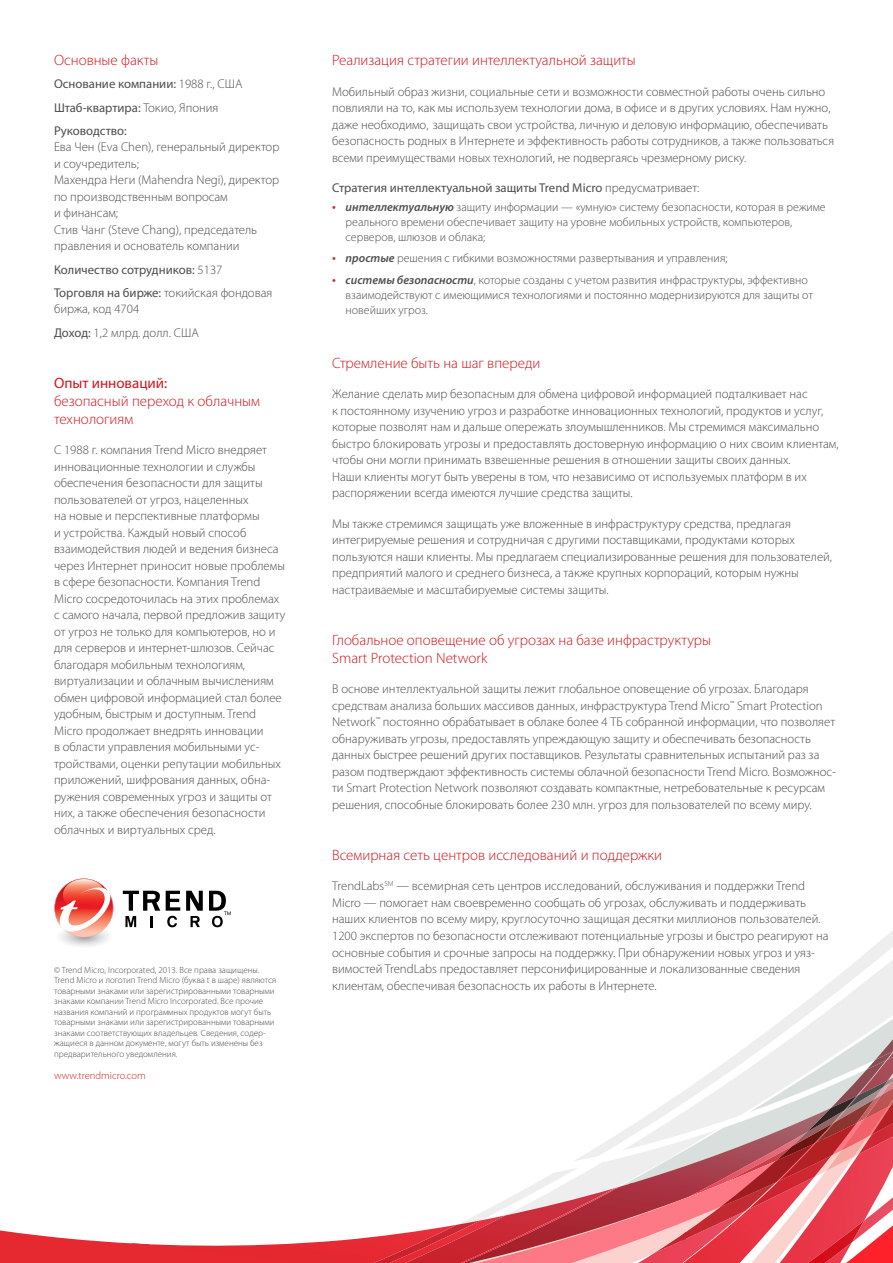
<style>
.page{position:relative;width:893px;height:1263px;background:#fff}
.page>*{position:absolute;margin:0;border:0;box-sizing:border-box;transform-origin:0 0}
.Section_header__red{font:300 15px/18px "Myriad Pro";color:#ce171e}
.Body_paragraph{font:300 12.75px/16.5px "Myriad Pro";color:#4d4d4f}
.Body_paragraph-2{font:12.75px "Myriad Pro";color:#4d4d4f}
.t1{font:300 12px/15px "Myriad Pro";color:#4d4d4f}
.t2{font:300 10.5px "Myriad Pro";color:#d2232a}
.t3{font:300 9px/10.5px "Myriad Pro";color:#4d4d4f}
.s1{font-weight:300}
.s2{font-weight:400}
.s3{font-weight:400;font-size:13.5px;color:#d2232a}
.s4{font-weight:600;font-style:italic}
</style>
<div class="page">
<svg style="left:0;top:1230px;width:31px;height:33px"></svg>
<svg style="left:31px;top:890px;width:256px;height:373px"></svg>
<svg style="left:847px;top:930px;width:46px;height:39px"></svg>
<svg style="left:287px;top:969px;width:606px;height:294px"></svg>
<svg style="left:123px;top:890px;width:37px;height:37px"></svg>
<svg style="left:186px;top:891px;width:17px;height:36px"></svg>
<svg style="left:166px;top:891px;width:14px;height:36px"></svg>
<svg style="left:209px;top:891px;width:22px;height:36px"></svg>
<svg style="left:54px;top:878px;width:60px;height:70px"></svg>
<p class="Section_header__red" style="left:54px;top:51px;width:106px">Основные факты</p>
<p class="Body_paragraph-2" style="left:54px;top:76px;width:190px">Основание компании: <span class="s1">1988 г., США</span></p>
<p class="Body_paragraph-2" style="left:54px;top:100px;width:166px">Штаб-квартира: <span class="s1">Токио, Япония</span></p>
<p class="Body_paragraph" style="left:54px;top:123px;width:227px"><span class="s2">Руководство:<br></span>Ева Чен (Eva Chen), генеральный директор и соучредитель;<br>Махендра Неги (Mahendra Negi), директор по производственным вопросам<br>и финансам;<br>Стив Чанг (Steve Chang), председатель правления и основатель компании</p>
<p class="Body_paragraph-2" style="left:54px;top:262px;width:170px">Количество сотрудников: <span class="s1">5137</span></p>
<p class="Body_paragraph" style="left:54px;top:285px;width:220px"><span class="s2">Торговля на бирже:</span> токийская фондовая биржа, код 4704</p>
<p class="Body_paragraph" style="left:54px;top:324px;width:146px"><span class="s2">Доход:</span> 1,2 млрд. долл. США</p>
<p class="Section_header__red" style="left:54px;top:374px;width:207px"><span class="s2">Опыт инноваций:<br></span>безопасный переход к облачным технологиям</p>
<p class="Body_paragraph" style="left:54px;top:442px;width:233px">С 1988 г. компания Trend Micro внедряет инновационные технологии и службы обеспечения безопасности для защиты пользователей от угроз, нацеленных<br>на новые и перспективные платформы<br>и устройства. Каждый новый способ взаимодействия людей и ведения бизнеса через Интернет приносит новые проблемы в сфере безопасности. Компания Trend Micro сосредоточилась на этих проблемах с самого начала, первой предложив защиту от угроз не только для компьютеров, но и для серверов и интернет-шлюзов. Сейчас благодаря мобильным технологиям, виртуализации и облачным вычислениям обмен цифровой информацией стал более удобным, быстрым и доступным. Trend Micro продолжает внедрять инновации<br>в области управления мобильными ус&shy;тройствами, оценки репутации мобильных приложений, шифрования данных, обна&shy;ружения современных угроз и защиты от них, а также обеспечения безопасности облачных и виртуальных сред.</p>
<p class="t3" style="left:54px;top:965px;width:224px">© Trend Micro, Incorporated, 2013. Все права защищены.<br>Trend Micro и логотип Trend Micro (буква t в шаре) являются товарными знаками или зарегистрированными товарными знаками компании Trend Micro Incorporated. Все прочие названия компаний и программных продуктов могут быть товарными знаками или зарегистрированными товарными знаками соответствующих владельцев. Сведения, содер&shy;жащиеся в данном документе, могут быть изменены без предварительного уведомления.</p>
<p class="t2" style="left:54px;top:1070px;width:93px">www.trendmicro.com</p>
<p class="Section_header__red" style="left:332px;top:51px;width:305px">Реализация стратегии интеллектуальной защиты</p>
<p class="Body_paragraph" style="left:332px;top:83px;width:503px">Мобильный образ жизни, социальные сети и возможности совместной работы очень сильно повлияли на то, как мы используем технологии дома, в офисе и в других условиях. Нам нужно, даже необходимо, защищать свои устройства, личную и деловую информацию, обеспечивать безопасность родных в Интернете и эффективность работы сотрудников, а также пользоваться всеми преимуществами новых технологий, не подвергаясь чрезмерному риску.</p>
<p class="Body_paragraph-2" style="left:332px;top:180px;width:369px">Стратегия интеллектуальной защиты Trend Micro <span class="s1">предусматривает:</span></p>
<p class="t1" style="left:346px;top:199px;width:482px;text-indent:-14px"><span class="s3">•</span> <span class="s4">интеллектуальную</span> защиту информации — «умную» систему безопасности, которая в режиме реального времени обеспечивает защиту на уровне мобильных устройств, компьютеров, серверов, шлюзов и облака;</p>
<p class="t1" style="left:332px;top:251px;width:397px"><span class="s3">•</span> <span class="s4">простые</span> решения с гибкими возможностями развертывания и управления;</p>
<p class="t1" style="left:346px;top:272px;width:469px;text-indent:-14px"><span class="s3">•</span> <span class="s4">системы безопасности</span>, которые созданы с учетом развития инфраструктуры, эффективно взаимодействуют с имеющимися технологиями и постоянно модернизируются для защиты от новейших угроз.</p>
<p class="Section_header__red" style="left:332px;top:354px;width:210px">Стремление быть на шаг впереди</p>
<p class="Body_paragraph" style="left:332px;top:386px;width:508px">Желание сделать мир безопасным для обмена цифровой информацией подталкивает нас<br>к постоянному изучению угроз и разработке инновационных технологий, продуктов и услуг, которые позволят нам и дальше опережать злоумышленников. Мы стремимся максимально быстро блокировать угрозы и предоставлять достоверную информацию о них своим клиентам, чтобы они могли принимать взвешенные решения в отношении защиты своих данных.<br>Наши клиенты могут быть уверены в том, что независимо от используемых платформ в их распоряжении всегда имеются лучшие средства защиты.</p>
<p class="Body_paragraph" style="left:332px;top:516px;width:501px">Мы также стремимся защищать уже вложенные в инфраструктуру средства, предлагая интегрируемые решения и сотрудничая с другими поставщиками, продуктами которых пользуются наши клиенты. Мы предлагаем специализированные решения для пользователей, предприятий малого и среднего бизнеса, а также крупных корпораций, которым нужны настраиваемые и масштабируемые системы защиты.</p>
<p class="Section_header__red" style="left:332px;top:631px;width:381px">Глобальное оповещение об угрозах на базе инфраструктуры<br>Smart Protection Network</p>
<p class="Body_paragraph" style="left:332px;top:681px;width:505px">В основе интеллектуальной защиты лежит глобальное оповещение об угрозах. Благодаря средствам анализа больших массивов данных, инфраструктура Trend Micro<sup>™</sup> Smart Protection Network<sup>™</sup> постоянно обрабатывает в облаке более 4 ТБ собранной информации, что позволяет обнаруживать угрозы, предоставлять упреждающую защиту и обеспечивать безопасность данных быстрее решений других поставщиков. Результаты сравнительных испытаний раз за разом подтверждают эффективность системы облачной безопасности Trend Micro. Возможнос&shy;ти Smart Protection Network позволяют создавать компактные, нетребовательные к ресурсам решения, способные блокировать более 230 млн. угроз для пользователей по всему миру.</p>
<p class="Section_header__red" style="left:332px;top:846px;width:332px">Всемирная сеть центров исследований и поддержки</p>
<p class="Body_paragraph" style="left:332px;top:878px;width:498px">TrendLabs<sup>SM</sup> — всемирная сеть центров исследований, обслуживания и поддержки Trend Micro — помогает нам своевременно сообщать об угрозах, обслуживать и поддерживать наших клиентов по всему миру, круглосуточно защищая десятки миллионов пользователей.<br>1200 экспертов по безопасности отслеживают потенциальные угрозы и быстро реагируют на основные события и срочные запросы на поддержку. При обнаружении новых угроз и уяз&shy;вимостей TrendLabs предоставляет персонифицированные и локализованные сведения клиентам, обеспечивая безопасность их работы в Интернете.</p>
</div>
